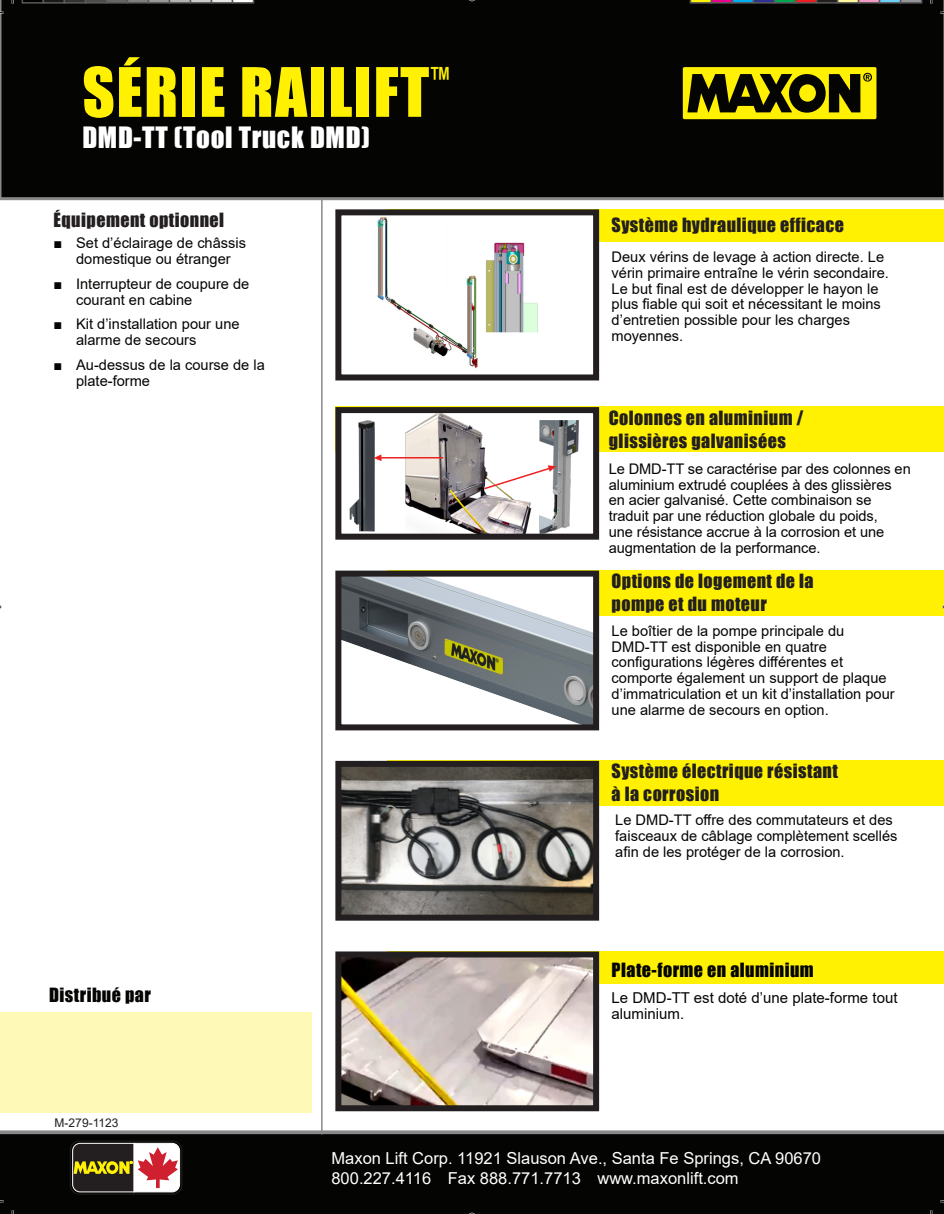
<style>
.page{position:relative;width:944px;height:1214px;background:#fff}
.page>*{position:absolute;margin:0;border:0;box-sizing:border-box;transform-origin:0 0}
.t1{font:62.85px "Impact";letter-spacing:.025em;color:#fff101}
.t2{font:27px "Impact";letter-spacing:.025em;color:#fff}
.g{font:18px/22.5px "Impact";letter-spacing:.025em;color:#231f20}
.g-2{font:18px "Impact";letter-spacing:.025em;color:#040503}
.t3{font:16.5px/19.5px "Arial";color:#fff}
.f{font:15px/15.8px "Arial";color:#040503}
.f-2{font:14.7px/15.8px "Arial";color:#040503}
.t4{font:12px "Arial";color:#231f20}
</style>
<div class="page">
<div style="left:0;top:0;width:943px;height:200px;background:#040503"></div>
<div style="left:682px;top:67px;width:194px;height:52px;background:#fff101;border-radius:2px"></div>
<svg style="left:687px;top:73px;width:184px;height:40px"></svg>
<div style="left:0;top:1133px;width:943px;height:80px;background:#040503"></div>
<hr style="left:0;top:1130px;width:943px;height:3px;background:#8a898a">
<div style="left:70px;top:1140px;width:112px;height:53px;border:1px solid #231f20;border-radius:9px"></div>
<svg style="left:72px;top:1142px;width:108px;height:50px;background:#917562"></svg>
<div style="left:0;top:1012px;width:311px;height:100px;background:#fff9b8"></div>
<hr style="left:321px;top:199px;width:1px;height:935px;background:#8a898a">
<div style="left:387px;top:951px;width:556px;height:32px;background:#fff101"></div>
<img style="left:342px;top:958px;width:250px;height:146px">
<div style="left:335px;top:951px;width:264px;height:160px;border:6px solid #231f20"></div>
<div style="left:387px;top:760px;width:556px;height:45px;background:#fff101"></div>
<img style="left:342px;top:767px;width:250px;height:146px">
<div style="left:335px;top:760px;width:264px;height:160px;border:6px solid #231f20"></div>
<div style="left:387px;top:570px;width:556px;height:45px;background:#fff101"></div>
<img style="left:342px;top:577px;width:250px;height:146px">
<div style="left:335px;top:570px;width:264px;height:160px;border:6px solid #231f20"></div>
<div style="left:387px;top:209px;width:556px;height:33px;background:#fff101"></div>
<div style="left:338px;top:212px;width:258px;height:165px;background:#fff"></div>
<img style="left:377px;top:216px;width:161px;height:152px">
<div style="left:335px;top:209px;width:264px;height:171px;border:6px solid #231f20"></div>
<div style="left:336px;top:406px;width:607px;height:45px;background:#fff101"></div>
<div style="left:338px;top:410px;width:258px;height:126px;background:#fff"></div>
<img style="left:349px;top:414px;width:230px;height:118px">
<div style="left:335px;top:407px;width:264px;height:132px;border:6px solid #231f20"></div>
<svg style="left:482px;top:465px;width:74px;height:25px"></svg>
<hr style="left:378px;top:457px;width:65px;height:1px;background:#ee2123">
<svg style="left:373px;top:454px;width:8px;height:7px"></svg>
<svg style="left:463px;top:0;width:17px;height:1px"></svg>
<svg style="left:463px;top:1212px;width:17px;height:2px"></svg>
<svg style="left:942px;top:598px;width:2px;height:17px"></svg>
<svg style="left:22px;top:0;width:232px;height:4px"></svg>
<svg style="left:689px;top:0;width:233px;height:4px"></svg>
<h1 class="t1" style="left:82px;top:43px;width:368px">SÉRIE RAILIFT<sup>™</sup></h1>
<h2 class="t2" style="left:82px;top:117px;width:289px">DMD-TT (Tool Truck DMD)</h2>
<p class="g" style="left:54px;top:208px;width:172px">Équipement optionnel</p>
<p class="f-2" style="left:54px;top:235px;width:194px;text-align:center">■ Set d’éclairage de châssis domestique ou étranger</p>
<p class="f-2" style="left:76px;top:276px;width:175px;text-indent:-23px">■ Interrupteur de coupure de courant en cabine</p>
<p class="f-2" style="left:76px;top:316px;width:165px;text-indent:-23px">■ Kit d’installation pour une alarme de secours</p>
<p class="f-2" style="left:76px;top:357px;width:190px;text-indent:-23px">■ Au-dessus de la course de la plate-forme</p>
<p class="g-2" style="left:49px;top:980px;width:103px">Distribué par</p>
<p class="t4" style="left:55px;top:1114px;width:65px">M-279-1123</p>
<p class="g" style="left:611px;top:213px;width:234px">Système hydraulique efficace</p>
<p class="f-2" style="left:611px;top:249px;width:279px">Deux vérins de levage à action directe. Le vérin primaire entraîne le vérin secondaire.<br>Le but final est de développer le hayon le plus fiable qui soit et nécessitant le moins d’entretien possible pour les charges moyennes.</p>
<p class="g" style="left:608px;top:406px;width:196px">Colonnes en aluminium / glissières galvanisées</p>
<p class="f-2" style="left:608px;top:460px;width:303px">Le DMD-TT se caractérise par des colonnes en aluminium extrudé couplées à des glissières en acier galvanisé. Cette combinaison se traduit par une réduction globale du poids,<br>une résistance accrue à la corrosion et une augmentation de la performance.</p>
<p class="g" style="left:611px;top:569px;width:203px">Options de logement de la pompe et du moteur</p>
<p class="f-2" style="left:611px;top:622px;width:284px">Le boîtier de la pompe principale du DMD‑TT est disponible en quatre configurations légères différentes et comporte également un support de plaque d’immatriculation et un kit d’installation pour une alarme de secours en option.</p>
<p class="g" style="left:611px;top:759px;width:228px">Système électrique résistant à la corrosion</p>
<p class="f-2" style="left:615px;top:811px;width:284px">Le DMD-TT offre des commutateurs et des faisceaux de câblage complètement scellés afin de les protéger de la corrosion.</p>
<p class="g-2" style="left:611px;top:956px;width:204px">Plate-forme en aluminium</p>
<p class="f" style="left:611px;top:989px;width:287px">Le DMD-TT est doté d’une plate-forme tout aluminium.</p>
<p class="t3" style="left:331px;top:1148px;width:491px">Maxon Lift Corp. 11921 Slauson Ave., Santa Fe Springs, CA 90670<br>800.227.4116 Fax 888.771.7713 www.maxonlift.com</p>
</div>
